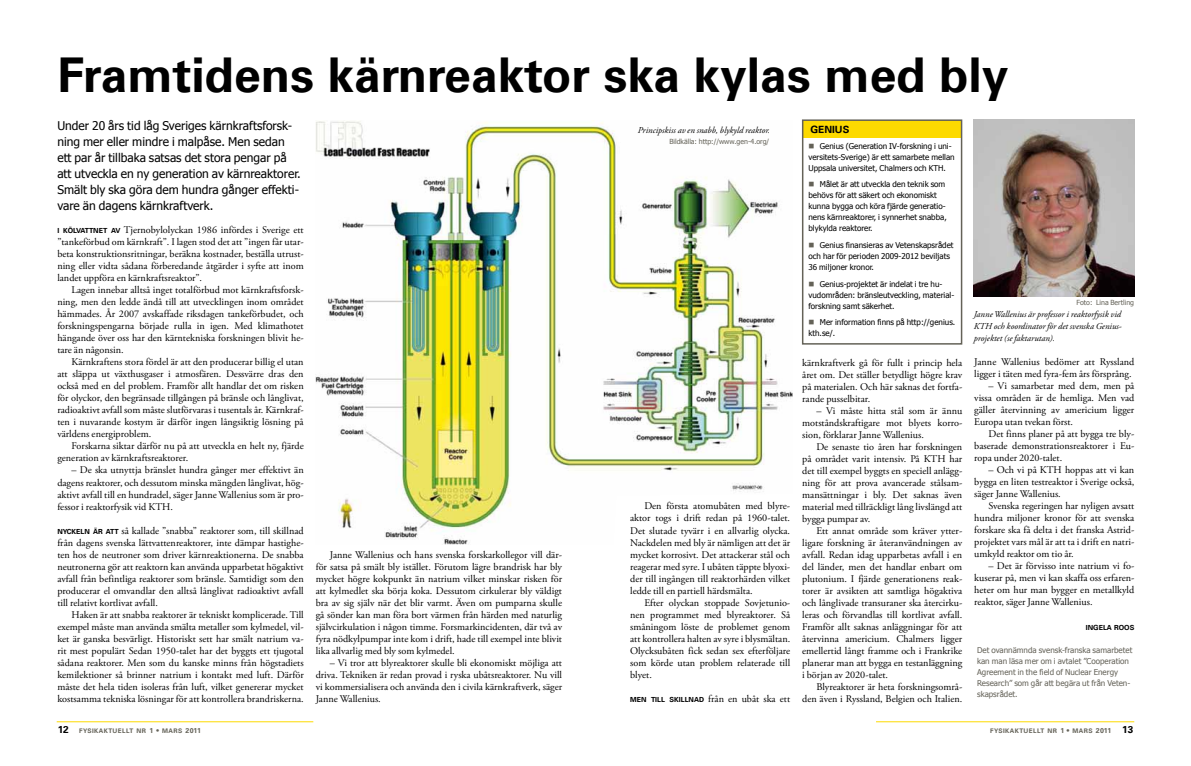
<style>
.page{position:relative;width:1191px;height:766px;background:#fff}
.page>*{position:absolute;margin:0;border:0;box-sizing:border-box;transform-origin:0 0}
.t1{font:700 48px "Univers LT";color:#000}
.t2{font:12px/16px "Tahoma";color:#000}
.t3{font:10.2px/12px "Adobe Garamond Pro";color:#000;text-align:justify}
.t4{font:700 10px "Univers LT";color:#000}
.t5{font:italic 9px/12px "Adobe Garamond Pro";color:#000;text-align:justify}
.t6{font:8px/11px "Tahoma";color:#000}
.t7{font:8px/11px "Tahoma";color:#646258}
.t8{font:7px "Tahoma";color:#646258}
.t9{font:700 7px "Univers LT";color:#000}
.t10{font:700 6.3px "Univers LT";letter-spacing:.065em;color:#646258}
.s1{font-family:"Univers LT";font-weight:700;font-size:7px}
.s2{font-size:10px;color:#000}
.s3{font-size:7px}
</style>
<div class="page">
<hr style="left:57px;top:721px;width:256px;height:1px;background:#fdda00">
<hr style="left:876px;top:721px;width:258px;height:1px;background:#fdda00">
<img style="left:974px;top:120px;width:160px;height:177px">
<div style="left:803px;top:120px;width:159px;height:17px;background:#fdda00"></div>
<div style="left:802px;top:119px;width:160px;height:225px;border:2px solid #646258"></div>
<img style="left:315px;top:120px;width:477px;height:424px">
<h1 class="t1" style="left:57px;top:47px;width:952px">Framtidens kärnreaktor ska kylas med bly</h1>
<p class="t2" style="left:57px;top:117px;width:245px">Under 20 års tid låg Sveriges kärnkraftsforsk&shy;ning mer eller mindre i malpåse. Men sedan ett par år tillbaka satsas det stora pengar på att utveckla en ny generation av kärnreaktorer.<br>Smält bly ska göra dem hundra gånger effekti&shy;vare än dagens kärnkraftverk.</p>
<p class="t3" style="left:57px;top:224px;width:248px"><span class="s1">I KÖLVATTNET AV</span> Tjernobylolyckan 1986 infördes i Sverige ett ”tankeförbud om kärnkraft”. I lagen stod det att ”ingen får utar&shy;beta konstruktionsritningar, beräkna kostnader, beställa utrust&shy;ning eller vidta sådana förberedande åtgärder i syfte att inom landet uppföra en kärnkraftsreaktor”.</p>
<p class="t3" style="left:57px;top:284px;width:248px;text-indent:14px">Lagen innebar alltså inget totalförbud mot kärnkraftsforsk&shy;ning, men den ledde ändå till att utvecklingen inom området hämmades. År 2007 avskaffade riksdagen tankeförbudet, och forskningspengarna började rulla in igen. Med klimathotet hängande över oss har den kärntekniska forskningen blivit he&shy;tare än någonsin.</p>
<p class="t3" style="left:57px;top:356px;width:248px;text-indent:14px">Kärnkraftens stora fördel är att den producerar billig el utan att släppa ut växthusgaser i atmosfären. Dessvärre dras den också med en del problem. Framför allt handlar det om risken för olyckor, den begränsade tillgången på bränsle och långlivat, radioaktivt avfall som måste slutförvaras i tusentals år. Kärnkraf&shy;ten i nuvarande kostym är därför ingen långsiktig lösning på världens energiproblem.</p>
<p class="t3" style="left:57px;top:440px;width:248px;text-indent:14px">Forskarna siktar därför nu på att utveckla en helt ny, fjärde generation av kärnkraftsreaktorer.</p>
<p class="t3" style="left:57px;top:464px;width:248px;text-indent:14px">– De ska utnyttja bränslet hundra gånger mer effektivt än dagens reaktorer, och dessutom minska mängden långlivat, hög&shy;aktivt avfall till en hundradel, säger Janne Wallenius som är pro&shy;fessor i reaktorfysik vid KTH.</p>
<p class="t3" style="left:57px;top:524px;width:248px"><span class="s1">NYCKELN ÄR ATT</span> så kallade ”snabba” reaktorer som, till skillnad från dagens svenska lättvattenreaktorer, inte dämpar hastighe&shy;ten hos de neutroner som driver kärnreaktionerna. De snabba neutronerna gör att reaktorn kan använda upparbetat högaktivt avfall från befintliga reaktorer som bränsle. Samtidigt som den producerar el omvandlar den alltså långlivat radioaktivt avfall till relativt kortlivat avfall.</p>
<p class="t3" style="left:57px;top:608px;width:248px;text-indent:14px">Haken är att snabba reaktorer är tekniskt komplicerade. Till exempel måste man använda smälta metaller som kylmedel, vil&shy;ket är ganska besvärligt. Historiskt sett har smält natrium va&shy;rit mest populärt Sedan 1950-talet har det byggts ett tjugotal sådana reaktorer. Men som du kanske minns från högstadiets kemilektioner så brinner natrium i kontakt med luft. Därför måste det hela tiden isoleras från luft, vilket genererar mycket kostsamma tekniska lösningar för att kontrollera brandriskerna.</p>
<p class="t3" style="left:316px;top:548px;width:248px;text-indent:14px">Janne Wallenius och hans svenska forskarkollegor vill där&shy;för satsa på smält bly istället. Förutom lägre brandrisk har bly mycket högre kokpunkt än natrium vilket minskar risken för att kylmedlet ska börja koka. Dessutom cirkulerar bly väldigt bra av sig själv när det blir varmt. Även om pumparna skulle gå sönder kan man föra bort värmen från härden med naturlig självcirkulation i någon timme. Forsmarkincidenten, där två av fyra nödkylpumpar inte kom i drift, hade till exempel inte blivit lika allvarlig med bly som kylmedel.</p>
<p class="t3" style="left:316px;top:656px;width:248px;text-indent:14px">– Vi tror att blyreaktorer skulle bli ekonomiskt möjliga att driva. Tekniken är redan provad i ryska ubåtsreaktorer. Nu vill vi kommersialisera och använda den i civila kärnkraftverk, säger Janne Wallenius.</p>
<p class="t5" style="left:638px;top:124px;width:134px">Principskiss av en snabb, blykyld reaktor.</p>
<p class="t4" style="left:810px;top:123px;width:40px">GENIUS</p>
<p class="t8" style="left:669px;top:137px;width:101px">Bildkälla: http://www.gen-4.org/</p>
<p class="t6" style="left:808px;top:140px;width:148px;text-indent:11px">Genius (Generation IV-forskning i uni&shy;versitets-Sverige) är ett samarbete mellan<br>Uppsala universitet, Chalmers och KTH.</p>
<p class="t6" style="left:808px;top:178px;width:140px;text-indent:11px">Målet är att utveckla den teknik som behövs för att säkert och ekonomiskt kunna bygga och köra fjärde generatio&shy;nens kärnreaktorer, i synnerhet snabba, blykylda reaktorer.</p>
<p class="t6" style="left:808px;top:239px;width:147px;text-indent:11px">Genius finansieras av Vetenskapsrådet och har för perioden 2009-2012 beviljats<br>36 miljoner kronor.</p>
<p class="t6" style="left:808px;top:278px;width:147px;text-indent:11px">Genius-projektet är indelat i tre hu&shy;vudområden: bränsleutveckling, material&shy;forskning samt säkerhet.</p>
<p class="t6" style="left:808px;top:316px;width:148px;text-indent:11px">Mer information finns på http://genius. kth.se/.</p>
<p class="t3" style="left:630px;top:500px;width:162px;text-indent:14px">Den första atomubåten med blyre&shy;aktor togs i drift redan på 1960-talet.<br>Det slutade tyvärr i en allvarlig olycka.<br>Nackdelen med bly är nämligen att det är mycket korrosivt. Det attackerar stål och reagerar med syre. I ubåten täppte blyoxi&shy;der till ingången till reaktorhärden vilket ledde till en partiell härdsmälta.</p>
<p class="t3" style="left:630px;top:596px;width:162px;text-indent:14px">Efter olyckan stoppade Sovjetunio&shy;nen programmet med blyreaktorer. Så småningom löste de problemet genom att kontrollera halten av syre i blysmältan.<br>Olycksubåten fick sedan sex efterföljare som körde utan problem relaterade till blyet.</p>
<p class="t3" style="left:630px;top:692px;width:161px"><span class="s1">MEN TILL SKILLNAD</span> från en ubåt ska ett</p>
<p class="t3" style="left:802px;top:356px;width:162px">kärnkraftverk gå för fullt i princip hela året om. Det ställer betydligt högre krav på materialen. Och här saknas det fortfa&shy;rande pusselbitar.</p>
<p class="t3" style="left:802px;top:404px;width:162px;text-indent:14px">– Vi måste hitta stål som är ännu motståndskraftigare mot blyets korro&shy;sion, förklarar Janne Wallenius.</p>
<p class="t3" style="left:802px;top:440px;width:162px;text-indent:14px">De senaste tio åren har forskningen på området varit intensiv. På KTH har det till exempel byggts en speciell anlägg&shy;ning för att prova avancerade stålsam&shy;mansättningar i bly. Det saknas även material med tillräckligt lång livslängd att bygga pumpar av.</p>
<p class="t3" style="left:802px;top:524px;width:162px;text-indent:14px">Ett annat område som kräver ytter&shy;ligare forskning är återanvändningen av avfall. Redan idag upparbetas avfall i en del länder, men det handlar enbart om plutonium. I fjärde generationens reak&shy;torer är avsikten att samtliga högaktiva och långlivade transuraner ska återcirku&shy;leras och förvandlas till kortlivat avfall.<br>Framför allt saknas anläggningar för att återvinna americium. Chalmers ligger emellertid långt framme och i Frankrike planerar man att bygga en testanläggning i början av 2020-talet.</p>
<p class="t3" style="left:802px;top:680px;width:162px;text-align:right">Blyreaktorer är heta forskningsområ&shy;den även i Ryssland, Belgien och Italien.</p>
<p class="t8" style="left:1076px;top:298px;width:59px">Foto: Lina Bertling</p>
<p class="t5" style="left:974px;top:308px;width:149px">Janne Wallenius är professor i reaktorfysik vid KTH och koordinator för det svenska Genius&shy;projektet (se faktarutan).</p>
<p class="t3" style="left:974px;top:356px;width:161px">Janne Wallenius bedömer att Ryssland ligger i täten med fyra-fem års försprång.</p>
<p class="t3" style="left:974px;top:380px;width:162px;text-indent:14px">– Vi samarbetar med dem, men på vissa områden är de hemliga. Men vad gäller återvinning av americium ligger Europa utan tvekan först.</p>
<p class="t3" style="left:974px;top:428px;width:161px;text-indent:14px">Det finns planer på att bygga tre bly&shy;baserade demonstrationsreaktorer i Eu&shy;ropa under 2020-talet.</p>
<p class="t3" style="left:974px;top:464px;width:161px;text-indent:14px">– Och vi på KTH hoppas att vi kan bygga en liten testreaktor i Sverige också, säger Janne Wallenius.</p>
<p class="t3" style="left:974px;top:500px;width:162px;text-indent:14px">Svenska regeringen har nyligen avsatt hundra miljoner kronor för att svenska forskare ska få delta i det franska Astrid&shy;projektet vars mål är att ta i drift en natri&shy;umkyld reaktor om tio år.</p>
<p class="t3" style="left:974px;top:560px;width:161px;text-indent:14px">– Det är förvisso inte natrium vi fo&shy;kuserar på, men vi kan skaffa oss erfaren&shy;heter om hur man bygger en metallkyld reaktor, säger Janne Wallenius.</p>
<p class="t9" style="left:1085px;top:623px;width:50px">INGELA ROOS</p>
<p class="t7" style="left:977px;top:643px;width:157px">Det ovannämnda svensk-franska samarbetet kan man läsa mer om i avtalet ”Cooperation Agreement in the field of Nuclear Energy Research” som går att begära ut från Veten&shy;skapsrådet.</p>
<p class="t10" style="left:58px;top:727px;width:145px"><span class="s2">12</span> FYSIKAKTUELLT NR <span class="s3">1 •</span> MARS <span class="s3">2011</span></p>
<p class="t10" style="left:990px;top:727px;width:144px">FYSIKAKTUELLT NR <span class="s3">1 •</span> MARS <span class="s3">2011</span> <span class="s2">13</span></p>
</div>
